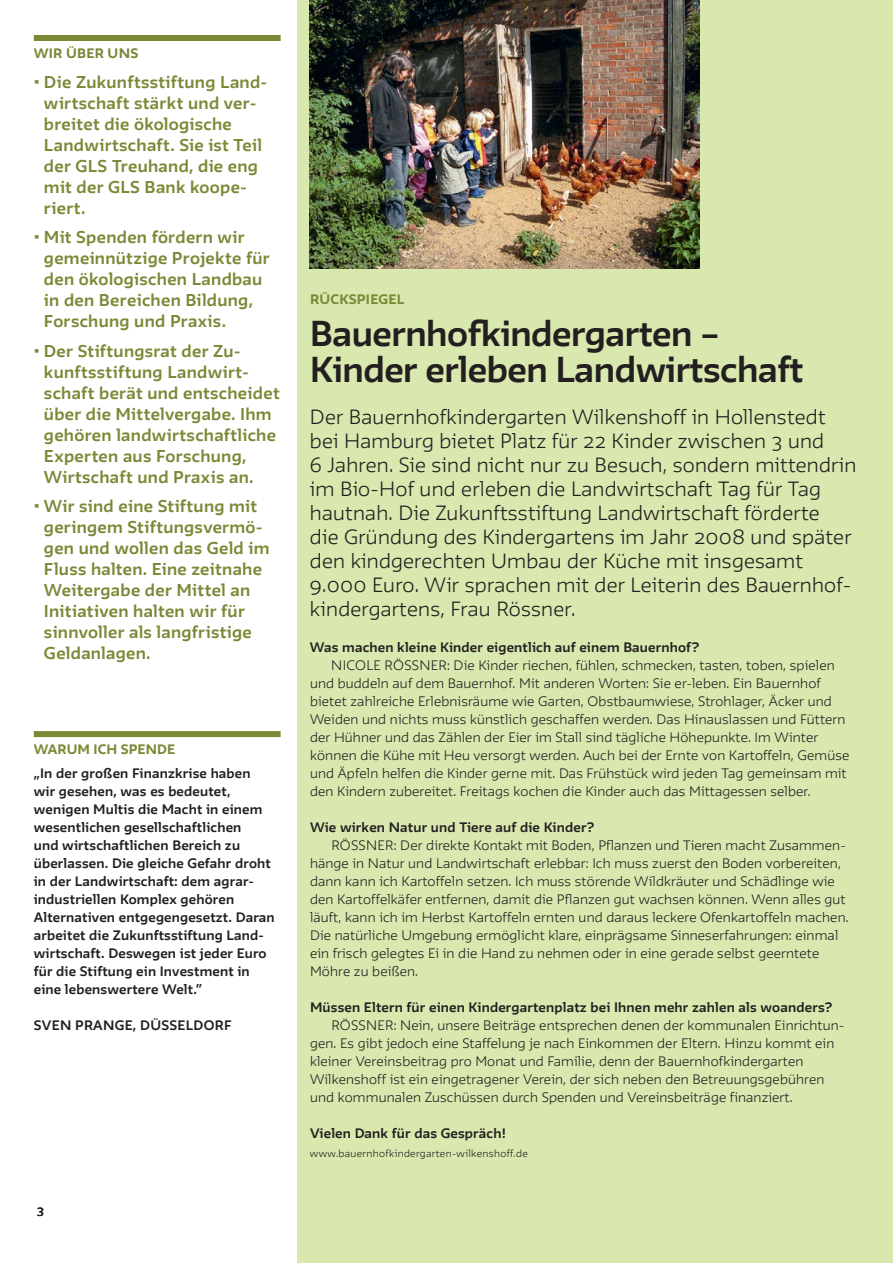
<style>
.page{position:relative;width:893px;height:1263px;background:#fff}
.page>*{position:absolute;margin:0;border:0;box-sizing:border-box;transform-origin:0 0}
.t1{font:700 31.5px/36px "GLS Irma";letter-spacing:-.015em;color:#231f20}
.t2{font:300 18px/24px "GLS Irma";letter-spacing:.015em;color:#231f20}
.t3{font:700 15px/21px "GLS Irma";letter-spacing:.02em;color:#7b8937}
.t4{font:300 12px/18px "GLS Irma";letter-spacing:.015em;color:#231f20}
.t5{font:700 12px/18px "GLS Irma";letter-spacing:.015em;color:#231f20}
.t6{font:800 12px "GLS Irma";letter-spacing:.02em;color:#7b8937}
.t7{font:600 10.5px "GLS Irma";color:#231f20}
.t8{font:300 9px "GLS Irma";letter-spacing:.04em;color:#231f20}
.s1{font-weight:300}
</style>
<div class="page">
<div style="left:298px;top:0;width:595px;height:1263px;background:#d9e8ae"></div>
<div style="left:34px;top:731px;width:247px;height:6px;background:#7b8937"></div>
<div style="left:34px;top:35px;width:247px;height:6px;background:#7b8937"></div>
<img style="left:310px;top:0;width:389px;height:268px">
<p class="t6" style="left:34px;top:45px;width:106px">WIR ÜBER UNS</p>
<p class="t3" style="left:44px;top:71px;width:225px;text-indent:-10px"><span class="s1">•</span> Die Zukunftsstiftung Land&shy;wirtschaft stärkt und ver&shy;breitet die ökologische<br>Landwirtschaft. Sie ist Teil der GLS Treuhand, die eng mit der GLS Bank koope&shy;riert.</p>
<p class="t3" style="left:44px;top:226px;width:227px;text-indent:-10px"><span class="s1">•</span> Mit Spenden fördern wir gemeinnützige Projekte für den ökologischen Landbau in den Bereichen Bildung,<br>Forschung und Praxis.</p>
<p class="t3" style="left:44px;top:340px;width:237px;text-indent:-10px"><span class="s1">•</span> Der Stiftungsrat der Zu&shy;kunftsstiftung Landwirt&shy;schaft berät und entscheidet über die Mittelvergabe. Ihm gehören landwirtschaftliche<br>Experten aus Forschung,<br>Wirtschaft und Praxis an.</p>
<p class="t3" style="left:44px;top:495px;width:227px;text-indent:-10px"><span class="s1">•</span> Wir sind eine Stiftung mit geringem Stiftungsvermö&shy;gen und wollen das Geld im<br>Fluss halten. Eine zeitnahe<br>Weitergabe der Mittel an<br>Initiativen halten wir für sinnvoller als langfristige<br>Geldanlagen.</p>
<p class="t6" style="left:34px;top:741px;width:143px">WARUM ICH SPENDE</p>
<p class="t5" style="left:34px;top:764px;width:242px">„In der großen Finanzkrise haben wir gesehen, was es bedeutet, wenigen Multis die Macht in einem wesentlichen gesellschaftlichen<br>und wirtschaftlichen Bereich zu überlassen. Die gleiche Gefahr droht in der Landwirtschaft: dem agrar&shy;industriellen Komplex gehören Alternativen entgegengesetzt. Daran arbeitet die Zukunftsstiftung Land&shy;wirtschaft. Deswegen ist jeder Euro für die Stiftung ein Investment in eine lebenswertere Welt.”</p>
<p class="t5" style="left:34px;top:1016px;width:199px">SVEN PRANGE, DÜSSELDORF</p>
<p class="t7" style="left:37px;top:1205px;width:9px">3</p>
<p class="t6" style="left:310px;top:291px;width:96px">RÜCKSPIEGEL</p>
<h1 class="t1" style="left:310px;top:315px;width:495px">Bauernhofkindergarten –<br>Kinder erleben Landwirtschaft</h1>
<p class="t2" style="left:310px;top:404px;width:548px">Der Bauernhofkindergarten Wilkenshoff in Hollenstedt bei Hamburg bietet Platz für 22 Kinder zwischen 3 und<br>6 Jahren. Sie sind nicht nur zu Besuch, sondern mittendrin im Bio-Hof und erleben die Landwirtschaft Tag für Tag hautnah. Die Zukunftsstiftung Landwirtschaft förderte<br>die Gründung des Kindergartens im Jahr 2008 und später den kindgerechten Umbau der Küche mit insgesamt 9.000 Euro. Wir sprachen mit der Leiterin des Bauernhof&shy;kindergartens, Frau Rössner.</p>
<p class="t5" style="left:310px;top:638px;width:391px">Was machen kleine Kinder eigentlich auf einem Bauernhof?</p>
<p class="t4" style="left:310px;top:656px;width:541px;text-indent:21px">NICOLE RÖSSNER: Die Kinder riechen, fühlen, schmecken, tasten, toben, spielen und buddeln auf dem Bauernhof. Mit anderen Worten: Sie er-leben. Ein Bauernhof bietet zahlreiche Erlebnisräume wie Garten, Obstbaumwiese, Strohlager, Äcker und Weiden und nichts muss künstlich geschaffen werden. Das Hinauslassen und Füttern der Hühner und das Zählen der Eier im Stall sind tägliche Höhepunkte. Im Winter können die Kühe mit Heu versorgt werden. Auch bei der Ernte von Kartoffeln, Gemüse und Äpfeln helfen die Kinder gerne mit. Das Frühstück wird jeden Tag gemeinsam mit den Kindern zubereitet. Freitags kochen die Kinder auch das Mittagessen selber.</p>
<p class="t5" style="left:310px;top:818px;width:286px">Wie wirken Natur und Tiere auf die Kinder?</p>
<p class="t4" style="left:310px;top:836px;width:540px;text-indent:21px">RÖSSNER: Der direkte Kontakt mit Boden, Pflanzen und Tieren macht Zusammen&shy;hänge in Natur und Landwirtschaft erlebbar: Ich muss zuerst den Boden vorbereiten, dann kann ich Kartoffeln setzen. Ich muss störende Wildkräuter und Schädlinge wie den Kartoffelkäfer entfernen, damit die Pflanzen gut wachsen können. Wenn alles gut läuft, kann ich im Herbst Kartoffeln ernten und daraus leckere Ofenkartoffeln machen.<br>Die natürliche Umgebung ermöglicht klare, einprägsame Sinneserfahrungen: einmal ein frisch gelegtes Ei in die Hand zu nehmen oder in eine gerade selbst geerntete Möhre zu beißen.</p>
<p class="t5" style="left:310px;top:998px;width:524px">Müssen Eltern für einen Kindergartenplatz bei Ihnen mehr zahlen als woanders?</p>
<p class="t4" style="left:310px;top:1016px;width:536px;text-indent:21px">RÖSSNER: Nein, unsere Beiträge entsprechen denen der kommunalen Einrichtun&shy;gen. Es gibt jedoch eine Staffelung je nach Einkommen der Eltern. Hinzu kommt ein kleiner Vereinsbeitrag pro Monat und Familie, denn der Bauernhofkindergarten Wilkenshoff ist ein eingetragener Verein, der sich neben den Betreuungsgebühren und kommunalen Zuschüssen durch Spenden und Vereinsbeiträge finanziert.</p>
<p class="t5" style="left:310px;top:1124px;width:197px">Vielen Dank für das Gespräch!</p>
<p class="t8" style="left:310px;top:1147px;width:219px">www.bauernhofkindergarten-wilkenshoff.de</p>
</div>
